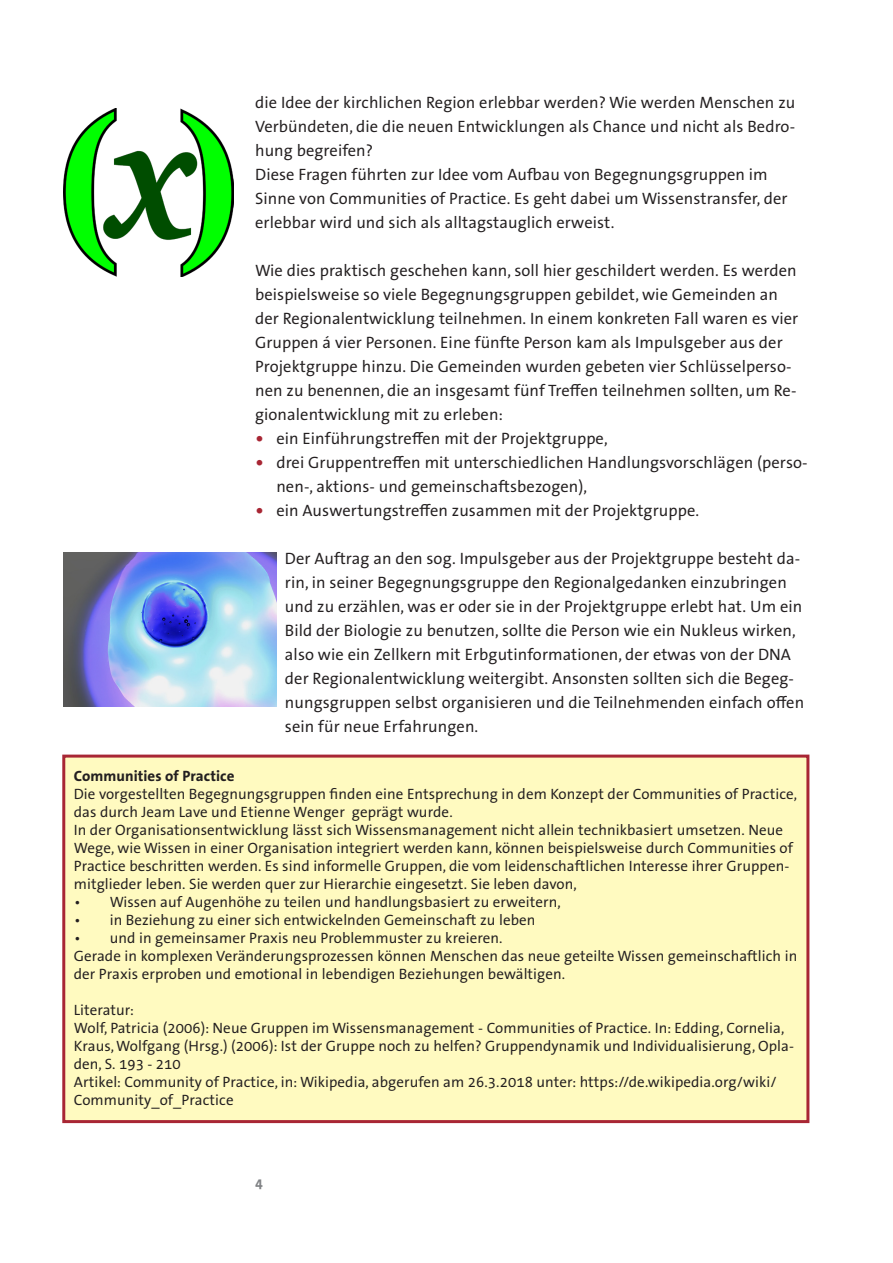
<style>
.page{position:relative;width:893px;height:1263px;background:#fff}
.page>*{position:absolute;margin:0;border:0;box-sizing:border-box;transform-origin:0 0}
.t1{font:16.5px/24px "The Sans Office";letter-spacing:.005em;color:#231f20}
.t2{font:15px/18px "The Sans Office";letter-spacing:.005em;color:#231f20}
.t3{font:700 15px "The Sans Office";letter-spacing:.005em;color:#231f20}
.t4{font:700 14.25px "The Sans Office";color:#808285}
.s1{font-weight:700;font-size:18px;color:#a82634}
</style>
<div class="page">
<img style="left:64px;top:108px;width:170px;height:168px">
<img style="left:64px;top:552px;width:212px;height:154px">
<div style="left:64px;top:756px;width:744px;height:365px;background:#fffac0"></div>
<div style="left:62px;top:754px;width:747px;height:369px;border:3px solid #a82634"></div>
<p class="t1" style="left:255px;top:90px;width:542px">die Idee der kirchlichen Region erlebbar werden? Wie werden Menschen zu Verbündeten, die die neuen Entwicklungen als Chance und nicht als Bedro&shy;hung begreifen?<br>Diese Fragen führten zur Idee vom Aufbau von Begegnungsgruppen im Sinne von Communities of Practice. Es geht dabei um Wissenstransfer, der erlebbar wird und sich als alltagstauglich erweist.</p>
<p class="t1" style="left:255px;top:258px;width:545px">Wie dies praktisch geschehen kann, soll hier geschildert werden. Es werden beispielsweise so viele Begegnungsgruppen gebildet, wie Gemeinden an der Regionalentwicklung teilnehmen. In einem konkreten Fall waren es vier Gruppen á vier Personen. Eine fünfte Person kam als Impulsgeber aus der Projektgruppe hinzu. Die Gemeinden wurden gebeten vier Schlüsselperso&shy;nen zu benennen, die an insgesamt fünf Treffen teilnehmen sollten, um Re&shy;gionalentwicklung mit zu erleben:</p>
<p class="t1" style="left:255px;top:426px;width:354px"><span class="s1">•</span> ein Einführungstreffen mit der Projektgruppe,</p>
<p class="t1" style="left:276px;top:450px;width:533px;text-indent:-21px"><span class="s1">•</span> drei Gruppentreffen mit unterschiedlichen Handlungsvorschlägen (perso&shy;nen-, aktions- und gemeinschaftsbezogen),</p>
<p class="t1" style="left:255px;top:498px;width:446px"><span class="s1">•</span> ein Auswertungstreffen zusammen mit der Projektgruppe.</p>
<p class="t1" style="left:285px;top:546px;width:521px">Der Auftrag an den sog. Impulsgeber aus der Projektgruppe besteht da&shy;rin, in seiner Begegnungsgruppe den Regionalgedanken einzubringen und zu erzählen, was er oder sie in der Projektgruppe erlebt hat. Um ein Bild der Biologie zu benutzen, sollte die Person wie ein Nukleus wirken, also wie ein Zellkern mit Erbgutinformationen, der etwas von der DNA der Regionalentwicklung weitergibt. Ansonsten sollten sich die Begeg&shy;nungsgruppen selbst organisieren und die Teilnehmenden einfach offen sein für neue Erfahrungen.</p>
<p class="t3" style="left:74px;top:766px;width:162px">Communities of Practice</p>
<p class="t2" style="left:74px;top:785px;width:725px">Die vorgestellten Begegnungsgruppen finden eine Entsprechung in dem Konzept der Communities of Practice, das durch Jeam Lave und Etienne Wenger geprägt wurde.<br>In der Organisationsentwicklung lässt sich Wissensmanagement nicht allein technikbasiert umsetzen. Neue Wege, wie Wissen in einer Organisation integriert werden kann, können beispielsweise durch Communities of Practice beschritten werden. Es sind informelle Gruppen, die vom leidenschaftlichen Interesse ihrer Gruppen&shy;mitglieder leben. Sie werden quer zur Hierarchie eingesetzt. Sie leben davon,</p>
<p class="t2" style="left:74px;top:893px;width:489px">• Wissen auf Augenhöhe zu teilen und handlungsbasiert zu erweitern,</p>
<p class="t2" style="left:74px;top:911px;width:463px">• in Beziehung zu einer sich entwickelnden Gemeinschaft zu leben</p>
<p class="t2" style="left:74px;top:929px;width:725px">• und in gemeinsamer Praxis neu Problemmuster zu kreieren.<br>Gerade in komplexen Veränderungsprozessen können Menschen das neue geteilte Wissen gemeinschaftlich in der Praxis erproben und emotional in lebendigen Beziehungen bewältigen.</p>
<p class="t2" style="left:74px;top:1001px;width:722px">Literatur:<br>Wolf, Patricia (2006): Neue Gruppen im Wissensmanagement - Communities of Practice. In: Edding, Cornelia, Kraus, Wolfgang (Hrsg.) (2006): Ist der Gruppe noch zu helfen? Gruppendynamik und Individualisierung, Opla&shy;den, S. 193 - 210<br>Artikel: Community of Practice, in: Wikipedia, abgerufen am 26.3.2018 unter: https://de.wikipedia.org/wiki/ Community_of_Practice</p>
<p class="t4" style="left:255px;top:1174px;width:9px">4</p>
</div>
